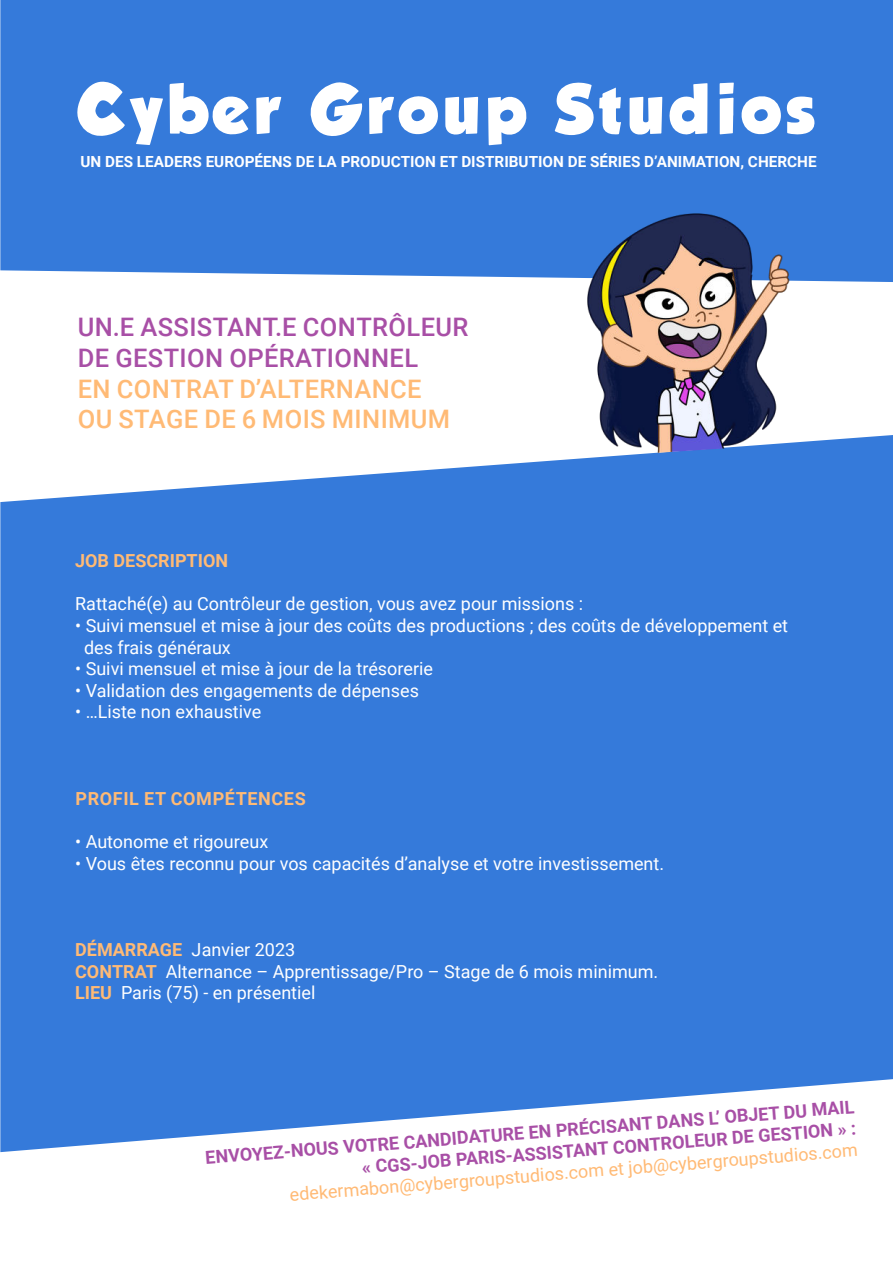
<style>
.page{position:relative;width:893px;height:1263px;background:#fff}
.page>*{position:absolute;margin:0;border:0;box-sizing:border-box;transform-origin:0 0}
.t1{font:500 25.5px/30.6px "Roboto";letter-spacing:.015em;color:#a84fa6}
.t2{font:500 25.5px/30.6px "Roboto";letter-spacing:.015em;color:#ffba75}
.t3{font:18px/21.6px "Roboto";color:#fff}
.t4{font:700 18px/21px "Roboto";color:#a84fa6;text-align:right}
.t5{font:18px "Roboto";color:#ffba75}
.t6{font:700 18px "Roboto";letter-spacing:.035em;color:#ffba75}
.t7{font:700 18px "Roboto";color:#ffba75}
.t8{font:700 15.3px "Roboto";color:#fff}
.s1{font-weight:700;color:#ffba75}
</style>
<div class="page">
<div style="left:0;top:0;width:893px;height:1152px;background:#357ada"></div>
<svg style="left:0;top:270px;width:893px;height:232px"></svg>
<svg style="left:669px;top:83px;width:38px;height:52px"></svg>
<svg style="left:629px;top:97px;width:33px;height:38px"></svg>
<svg style="left:741px;top:96px;width:74px;height:39px"></svg>
<svg style="left:555px;top:82px;width:66px;height:53px"></svg>
<svg style="left:720px;top:83px;width:14px;height:51px"></svg>
<svg style="left:170px;top:83px;width:79px;height:52px"></svg>
<svg style="left:77px;top:80px;width:86px;height:65px"></svg>
<svg style="left:256px;top:97px;width:25px;height:37px"></svg>
<svg style="left:309px;top:82px;width:53px;height:55px"></svg>
<svg style="left:488px;top:95px;width:40px;height:50px"></svg>
<svg style="left:445px;top:97px;width:33px;height:38px"></svg>
<svg style="left:369px;top:96px;width:69px;height:38px"></svg>
<img style="left:478px;top:206px;width:381px;height:253px">
<p class="t8" style="left:80px;top:155px;width:738px">UN DES LEADERS EUROPÉENS DE LA PRODUCTION ET DISTRIBUTION DE SÉRIES D’ANIMATION, CHERCHE</p>
<h1 class="t1" style="left:78px;top:312px;width:392px">UN.E ASSISTANT.E CONTRÔLEUR<br>DE GESTION OPÉRATIONNEL</h1>
<h1 class="t2" style="left:78px;top:373px;width:374px">EN CONTRAT D’ALTERNANCE<br>OU STAGE DE 6 MOIS MINIMUM</h1>
<p class="t7" style="left:75px;top:554px;width:154px">JOB DESCRIPTION</p>
<p class="t3" style="left:75px;top:594px;width:509px">Rattaché(e) au Contrôleur de gestion, vous avez pour missions :</p>
<p class="t3" style="left:84px;top:616px;width:705px;text-indent:-9px">• Suivi mensuel et mise à jour des coûts des productions ; des coûts de développement et des frais généraux</p>
<p class="t3" style="left:75px;top:659px;width:359px">• Suivi mensuel et mise à jour de la trésorerie</p>
<p class="t3" style="left:75px;top:681px;width:345px">• Validation des engagements de dépenses</p>
<p class="t3" style="left:75px;top:702px;width:188px">• …Liste non exhaustive</p>
<p class="t6" style="left:75px;top:791px;width:232px">PROFIL ET COMPÉTENCES</p>
<p class="t3" style="left:75px;top:832px;width:195px">• Autonome et rigoureux</p>
<p class="t3" style="left:75px;top:854px;width:590px">• Vous êtes reconnu pour vos capacités d’analyse et votre investissement.</p>
<p class="t3" style="left:75px;top:940px;width:584px"><span class="s1">DÉMARRAGE</span> Janvier 2023<br><span class="s1">CONTRAT</span> Alternance – Apprentissage/Pro – Stage de 6 mois minimum.<br><span class="s1">LIEU</span> Paris (75) - en présentiel</p>
<p class="t4" style="left:205px;top:1146px;width:653px;rotate:-4deg">ENVOYEZ-NOUS VOTRE CANDIDATURE EN PRÉCISANT DANS L’ OBJET DU MAIL « CGS-JOB PARIS-ASSISTANT CONTROLEUR DE GESTION » :</p>
<p class="t5" style="left:289px;top:1184px;width:571px;rotate:-4deg">edekermabon@cybergroupstudios.com et job@cybergroupstudios.com</p>
</div>
